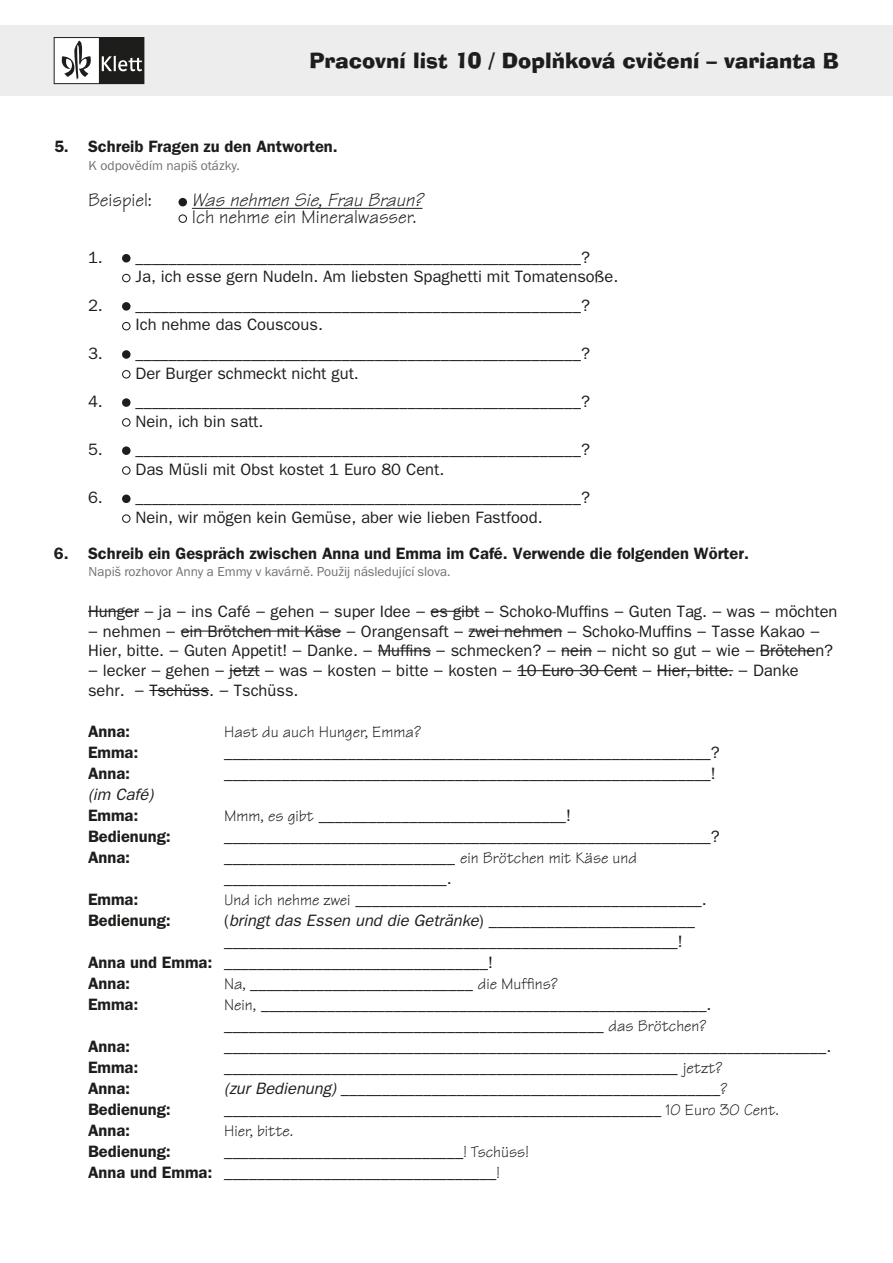
<style>
.page{position:relative;width:893px;height:1263px;background:#fff}
.page>*{position:absolute;margin:0;border:0;box-sizing:border-box;transform-origin:0 0}
.t1{font:21px "Ad Lib CE";color:#1d1d1b}
.t2{font:19.5px "Tekton Roman";color:#1d1d1b}
.t3{font:italic 19.5px "Tekton Roman";color:#1d1d1b}
.t4{font:18px "Ad Lib BT";color:#1d1d1b}
.t5{font:16.5px/19.8px "Slo Franklin Got";color:#1d1d1b}
.t6{font:16.5px "Slo Franklin Got Demi";color:#1d1d1b}
.t7{font:italic 16.5px "Slo Franklin Got";color:#1d1d1b}
.t8{font:16.5px "Tekton Roman";color:#1d1d1b}
.t9{font:13.5px "Franklin Got Itc TOT Boo";color:#70706f}
.s1{font-family:"Tekton Roman"}
.s2{font-style:normal}
.s3{font-family:"Slo Franklin Got Demi"}
.s4{font-style:italic}
</style>
<div class="page">
<hr style="left:192px;top:208px;width:231px;height:1px;background:#1d1d1b">
<div style="left:178px;top:198px;width:9px;height:8px;background:#1d1d1b;border-radius:50%"></div>
<div style="left:178px;top:214px;width:9px;height:9px;border:1px solid #1d1d1b;border-radius:50%"></div>
<div style="left:122px;top:254px;width:9px;height:8px;background:#1d1d1b;border-radius:50%"></div>
<div style="left:122px;top:274px;width:9px;height:8px;border:1px solid #1d1d1b;border-radius:50%"></div>
<div style="left:122px;top:302px;width:9px;height:9px;background:#1d1d1b;border-radius:50%"></div>
<div style="left:122px;top:322px;width:9px;height:8px;border:1px solid #1d1d1b;border-radius:50%"></div>
<div style="left:122px;top:350px;width:9px;height:9px;background:#1d1d1b;border-radius:50%"></div>
<div style="left:122px;top:370px;width:9px;height:8px;border:1px solid #1d1d1b;border-radius:50%"></div>
<div style="left:122px;top:398px;width:9px;height:9px;background:#1d1d1b;border-radius:50%"></div>
<div style="left:122px;top:418px;width:9px;height:9px;border:1px solid #1d1d1b;border-radius:50%"></div>
<div style="left:122px;top:446px;width:9px;height:9px;background:#1d1d1b;border-radius:50%"></div>
<div style="left:122px;top:466px;width:9px;height:9px;border:1px solid #1d1d1b;border-radius:50%"></div>
<div style="left:122px;top:494px;width:9px;height:9px;background:#1d1d1b;border-radius:50%"></div>
<div style="left:122px;top:514px;width:9px;height:9px;border:1px solid #1d1d1b;border-radius:50%"></div>
<hr style="left:88px;top:611px;width:51px;height:1px;background:#1d1d1b">
<hr style="left:431px;top:611px;width:48px;height:1px;background:#1d1d1b">
<hr style="left:181px;top:630px;width:160px;height:2px;background:#1d1d1b">
<hr style="left:468px;top:630px;width:94px;height:2px;background:#1d1d1b">
<hr style="left:378px;top:650px;width:53px;height:1px;background:#1d1d1b">
<hr style="left:561px;top:650px;width:31px;height:1px;background:#1d1d1b">
<hr style="left:760px;top:650px;width:55px;height:1px;background:#1d1d1b">
<hr style="left:230px;top:670px;width:30px;height:1px;background:#1d1d1b">
<hr style="left:517px;top:670px;width:120px;height:1px;background:#1d1d1b">
<hr style="left:657px;top:670px;width:76px;height:1px;background:#1d1d1b">
<hr style="left:149px;top:690px;width:60px;height:1px;background:#1d1d1b">
<div style="left:0;top:26px;width:893px;height:70px;background:#ededed"></div>
<div style="left:54px;top:38px;width:90px;height:46px;background:#fff"></div>
<div style="left:54px;top:37px;width:90px;height:47px;border:1px solid #1d1d1b"></div>
<svg style="left:62px;top:41px;width:29px;height:39px"></svg>
<svg style="left:99px;top:37px;width:45px;height:47px;background:#353534"></svg>
<p class="t1" style="left:310px;top:47px;width:531px">Pracovní list 10 / Doplňková cvičení – varianta B</p>
<p class="t4" style="left:515px;top:57px;width:256px">Arbeitsblatt 15 Aufgaben</p>
<p class="t6" style="left:54px;top:137px;width:285px">5. Schreib Fragen zu den Antworten.</p>
<p class="t2" style="left:88px;top:188px;width:65px">Beispiel:</p>
<p class="t3" style="left:192px;top:188px;width:237px">Was nehmen Sie, Frau Braun?</p>
<p class="t2" style="left:192px;top:205px;width:226px">Ich nehme ein Mineralwasser.</p>
<p class="t5" style="left:135px;top:247px;width:484px;text-indent:-47px">1. ______________________________________________________?<br>Ja, ich esse gern Nudeln. Am liebsten Spaghetti mit Tomatensoße.</p>
<p class="t5" style="left:135px;top:295px;width:456px;text-indent:-47px">2. ______________________________________________________?<br>Ich nehme das Couscous.</p>
<p class="t5" style="left:135px;top:343px;width:456px;text-indent:-47px">3. ______________________________________________________?<br>Der Burger schmeckt nicht gut.</p>
<p class="t5" style="left:135px;top:391px;width:456px;text-indent:-47px">4. ______________________________________________________?<br>Nein, ich bin satt.</p>
<p class="t5" style="left:135px;top:439px;width:456px;text-indent:-47px">5. ______________________________________________________?<br>Das Müsli mit Obst kostet 1 Euro 80 Cent.</p>
<p class="t5" style="left:88px;top:487px;width:503px;text-align:center">6. ______________________________________________________?<br>Nein, wir mögen kein Gemüse, aber wie lieben Fastfood.</p>
<p class="t6" style="left:54px;top:544px;width:697px">6. Schreib ein Gespräch zwischen Anna und Emma im Café. Verwende die folgenden Wörter.</p>
<p class="t9" style="left:89px;top:158px;width:153px">K odpovědím napiš otázky.</p>
<p class="t9" style="left:89px;top:564px;width:363px">Napiš rozhovor Anny a Emmy v kavárně. Použij následující slova.</p>
<p class="t5" style="left:88px;top:601px;width:751px">Hunger − ja − ins Café − gehen − super Idee − es gibt − Schoko-Muffins − Guten Tag. − was − möchten − nehmen − ein Brötchen mit Käse − Orangensaft − zwei nehmen − Schoko-Muffins − Tasse Kakao − Hier, bitte. − Guten Appetit! − Danke. − Muffins − schmecken? − nein − nicht so gut − wie − Brötchen? − lecker − gehen − jetzt − was − kosten − bitte − kosten − 10 Euro 30 Cent − Hier, bitte. − Danke sehr. − Tschüss. − Tschüss.</p>
<p class="t6" style="left:88px;top:721px;width:44px">Anna:</p>
<p class="t8" style="left:224px;top:721px;width:198px">Hast du auch Hunger, Emma?</p>
<p class="t6" style="left:88px;top:742px;width:52px">Emma:</p>
<p class="t5" style="left:224px;top:742px;width:497px">___________________________________________________________?</p>
<p class="t6" style="left:88px;top:763px;width:44px">Anna:</p>
<p class="t5" style="left:224px;top:763px;width:493px">___________________________________________________________!</p>
<p class="t7" style="left:88px;top:784px;width:71px">(im Café)</p>
<p class="t6" style="left:88px;top:805px;width:52px">Emma:</p>
<p class="t5" style="left:224px;top:805px;width:349px"><span class="s1">Mmm, es gibt</span> ______________________________!</p>
<p class="t6" style="left:88px;top:826px;width:84px">Bedienung:</p>
<p class="t5" style="left:224px;top:826px;width:497px">___________________________________________________________?</p>
<p class="t6" style="left:88px;top:847px;width:44px">Anna:</p>
<p class="t5" style="left:224px;top:846px;width:414px;line-height:21px">____________________________ <span class="s1">ein Brötchen mit Käse und </span>___________________________.</p>
<p class="t6" style="left:88px;top:889px;width:52px">Emma:</p>
<p class="t5" style="left:224px;top:889px;width:484px"><span class="s1">Und ich nehme zwei</span> __________________________________________.</p>
<p class="t6" style="left:88px;top:910px;width:84px">Bedienung:</p>
<p class="t7" style="left:224px;top:910px;width:472px"><span class="s2">(</span>bringt das Essen und die Getränke<span class="s2">) _________________________</span></p>
<p class="t5" style="left:224px;top:931px;width:460px">_______________________________________________________!</p>
<p class="t5" style="left:88px;top:952px;width:407px"><span class="s3">Anna und Emma:</span> ________________________________!</p>
<p class="t6" style="left:88px;top:973px;width:44px">Anna:</p>
<p class="t5" style="left:224px;top:973px;width:335px"><span class="s1">Na,</span> ___________________________ <span class="s1">die Muffins?</span></p>
<p class="t6" style="left:88px;top:994px;width:52px">Emma:</p>
<p class="t5" style="left:224px;top:993px;width:489px;line-height:21px"><span class="s1">Nein,</span> ______________________________________________________. ______________________________________________ <span class="s1">das Brötchen?</span></p>
<p class="t6" style="left:88px;top:1036px;width:44px">Anna:</p>
<p class="t5" style="left:224px;top:1036px;width:609px">_________________________________________________________________________.</p>
<p class="t6" style="left:88px;top:1057px;width:52px">Emma:</p>
<p class="t5" style="left:224px;top:1057px;width:500px">_______________________________________________________ <span class="s1">jetzt?</span></p>
<p class="t6" style="left:88px;top:1078px;width:44px">Anna:</p>
<p class="t5" style="left:224px;top:1078px;width:505px"><span class="s4">(zur Bedienung)</span> ______________________________________________<span class="s1">?</span></p>
<p class="t6" style="left:88px;top:1099px;width:84px">Bedienung:</p>
<p class="t5" style="left:224px;top:1099px;width:556px">_____________________________________________________ <span class="s1">10 Euro 30 Cent.</span></p>
<p class="t6" style="left:88px;top:1120px;width:44px">Anna:</p>
<p class="t8" style="left:224px;top:1120px;width:71px">Hier, bitte.</p>
<p class="t6" style="left:88px;top:1141px;width:84px">Bedienung:</p>
<p class="t5" style="left:88px;top:1140px;width:442px;line-height:21px;text-indent:136px">_____________________________<span class="s1">! Tschüss!<br></span><span class="s3">Anna und Emma:</span> _________________________________<span class="s1">!</span></p>
</div>
